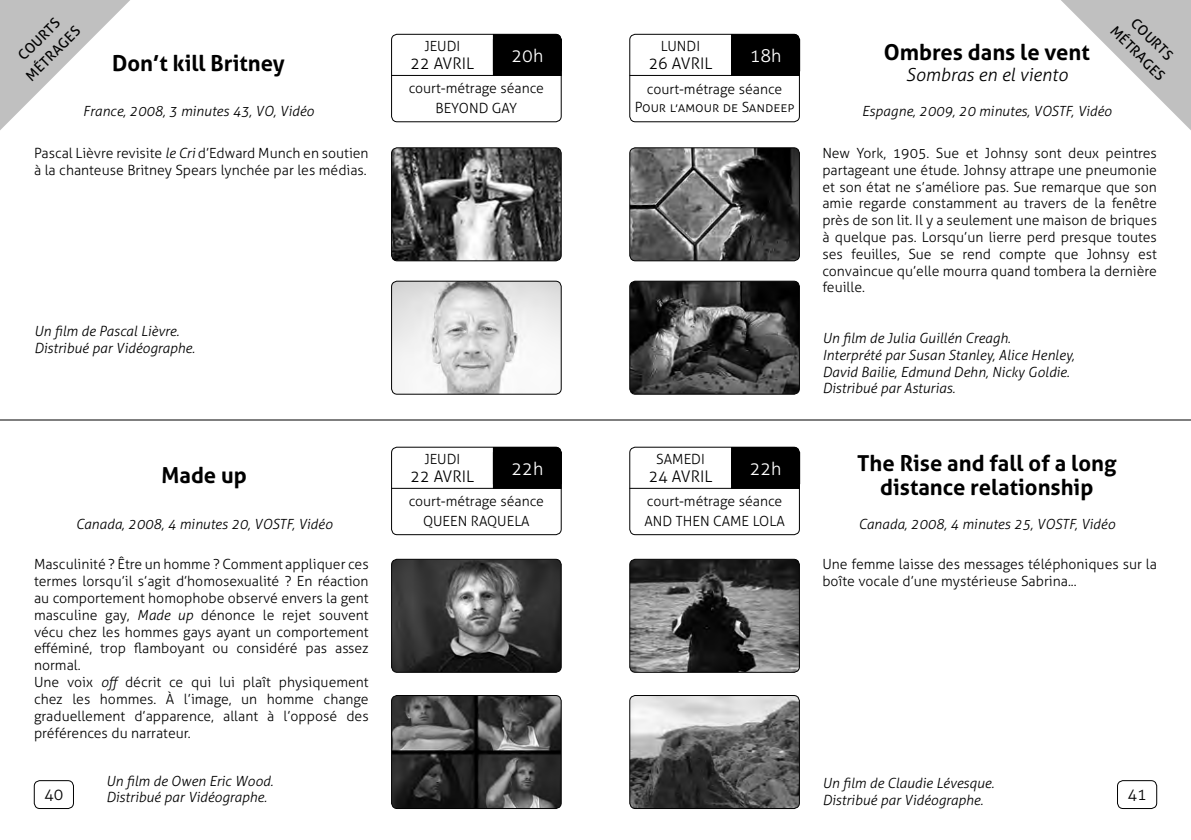
<style>
.page{position:relative;width:1191px;height:840px;background:#fff}
.page>*{position:absolute;margin:0;border:0;box-sizing:border-box;transform-origin:0 0}
.t1{font:700 22px/24px "Aller";color:#000;text-align:center}
.t2{font:italic 300 18px "Aller";color:#000}
.t3{font:300 18px "Aller";color:#fff}
.t4{font:300 16px "Aller";color:#000}
.t5{font:300 14px/16.8px "Aller";color:#000}
.t6{font:italic 300 14px/16.8px "Aller";color:#000}
.t7{font:14px/20px "Aller";color:#000;text-align:center}
.s1{font-style:italic}
</style>
<div class="page">
<svg style="left:0;top:0;width:130px;height:130px"></svg>
<img style="left:630px;top:696px;width:169px;height:112px">
<div style="left:629px;top:694px;width:170px;height:114px;border:1px solid #000;border-radius:6px"></div>
<img style="left:630px;top:559px;width:169px;height:113px">
<div style="left:629px;top:558px;width:170px;height:114px;border:1px solid #000;border-radius:6px"></div>
<svg style="left:1061px;top:0;width:130px;height:130px"></svg>
<div style="left:629px;top:34px;width:170px;height:88px;border:1px solid #000;border-radius:6px"></div>
<hr style="left:629px;top:75px;width:170px;height:1px;background:#000">
<div style="left:731px;top:34px;width:69px;height:42px;background:#000"></div>
<div style="left:731px;top:40px;width:68px;height:31px;border:1px solid #000"></div>
<div style="left:629px;top:446px;width:170px;height:88px;border:1px solid #000;border-radius:6px"></div>
<hr style="left:629px;top:487px;width:170px;height:1px;background:#000">
<div style="left:731px;top:446px;width:69px;height:42px;background:#000"></div>
<div style="left:731px;top:452px;width:68px;height:31px;border:1px solid #000"></div>
<div style="left:34px;top:780px;width:40px;height:28px;border:1px solid #000;border-radius:6px"></div>
<div style="left:1117px;top:780px;width:40px;height:28px;border:1px solid #000;border-radius:6px"></div>
<hr style="left:0;top:419px;width:1191px;height:1px;background:#000">
<img style="left:391px;top:281px;width:170px;height:113px">
<div style="left:391px;top:281px;width:170px;height:113px;border:1px solid #000;border-radius:6px"></div>
<img style="left:392px;top:148px;width:169px;height:113px">
<div style="left:391px;top:147px;width:170px;height:114px;border:1px solid #000;border-radius:6px"></div>
<div style="left:391px;top:34px;width:170px;height:88px;border:1px solid #000;border-radius:6px"></div>
<hr style="left:391px;top:75px;width:170px;height:1px;background:#000">
<div style="left:493px;top:34px;width:69px;height:42px;background:#000"></div>
<div style="left:493px;top:40px;width:68px;height:31px;border:1px solid #000"></div>
<img style="left:391px;top:696px;width:170px;height:112px">
<div style="left:391px;top:694px;width:170px;height:114px;border:1px solid #000;border-radius:6px"></div>
<img style="left:391px;top:560px;width:170px;height:112px">
<div style="left:391px;top:558px;width:170px;height:114px;border:1px solid #000;border-radius:6px"></div>
<div style="left:391px;top:446px;width:170px;height:88px;border:1px solid #000;border-radius:6px"></div>
<hr style="left:391px;top:487px;width:170px;height:1px;background:#000">
<div style="left:493px;top:446px;width:69px;height:42px;background:#000"></div>
<div style="left:493px;top:452px;width:68px;height:31px;border:1px solid #000"></div>
<img style="left:630px;top:281px;width:169px;height:113px">
<div style="left:629px;top:281px;width:170px;height:113px;border:1px solid #000;border-radius:6px"></div>
<img style="left:630px;top:148px;width:169px;height:113px">
<div style="left:629px;top:147px;width:170px;height:114px;border:1px solid #000;border-radius:6px"></div>
<p class="t7" style="left:7px;top:57px;width:72px;rotate:-45deg">COURTS<br>MÉTRAGES</p>
<h1 class="t1" style="left:112px;top:51px;width:174px">Don’t kill Britney</h1>
<p class="t6" style="left:83px;top:102px;width:232px">France, 2008, 3 minutes 43, VO, Vidéo</p>
<p class="t5" style="left:424px;top:38px;width:37px">JEUDI</p>
<p class="t4" style="left:410px;top:54px;width:65px">22 AVRIL</p>
<p class="t3" style="left:511px;top:45px;width:33px">20h</p>
<p class="t5" style="left:409px;top:78px;width:137px;line-height:20px;text-align:center">court-métrage séance<br>BEYOND GAY</p>
<p class="t5" style="left:661px;top:38px;width:41px">LUNDI</p>
<p class="t4" style="left:648px;top:54px;width:65px">26 AVRIL</p>
<p class="t3" style="left:749px;top:45px;width:33px">18h</p>
<p class="t5" style="left:634px;top:80px;width:161px;line-height:18px;text-align:center">court-métrage séance<br>Pour l’amour de Sandeep</p>
<h1 class="t1" style="left:883px;top:40px;width:207px">Ombres dans le vent</h1>
<p class="t2" style="left:906px;top:64px;width:163px">Sombras en el viento</p>
<p class="t7" style="left:1134px;top:7px;width:72px;rotate:45deg">COURTS<br>MÉTRAGES</p>
<p class="t6" style="left:862px;top:102px;width:251px">Espagne, 2009, 20 minutes, VOSTF, Vidéo</p>
<p class="t5" style="left:34px;top:144px;width:336px">Pascal Lièvre revisite <span class="s1">le Cri</span> d’Edward Munch en soutien à la chanteuse Britney Spears lynchée par les médias.</p>
<p class="t6" style="left:34px;top:322px;width:162px">Un film de Pascal Lièvre.<br>Distribué par Vidéographe.</p>
<p class="t5" style="left:822px;top:144px;width:336px;text-align:justify">New York, 1905. Sue et Johnsy sont deux peintres partageant une étude. Johnsy attrape une pneumonie et son état ne s’améliore pas. Sue remarque que son amie regarde constamment au travers de la fenêtre près de son lit. Il y a seulement une maison de briques à quelque pas. Lorsqu’un lierre perd presque toutes ses feuilles, Sue se rend compte que Johnsy est convaincue qu’elle mourra quand tombera la dernière feuille.</p>
<p class="t6" style="left:822px;top:329px;width:254px">Un film de Julia Guillén Creagh.<br>Interprété par Susan Stanley, Alice Henley, David Bailie, Edmund Dehn, Nicky Goldie.<br>Distribué par Asturias.</p>
<h1 class="t1" style="left:162px;top:463px;width:87px">Made up</h1>
<p class="t6" style="left:76px;top:515px;width:258px">Canada, 2008, 4 minutes 20, VOSTF, Vidéo</p>
<p class="t5" style="left:424px;top:450px;width:37px">JEUDI</p>
<p class="t4" style="left:410px;top:466px;width:65px">22 AVRIL</p>
<p class="t3" style="left:511px;top:457px;width:33px">22h</p>
<p class="t5" style="left:409px;top:491px;width:137px;line-height:20px;text-align:center">court-métrage séance<br>QUEEN RAQUELA</p>
<p class="t5" style="left:656px;top:450px;width:50px">SAMEDI</p>
<p class="t4" style="left:648px;top:466px;width:65px">24 AVRIL</p>
<p class="t3" style="left:749px;top:457px;width:33px">22h</p>
<p class="t5" style="left:644px;top:491px;width:142px;line-height:20px">court-métrage séance<br>AND THEN CAME LOLA</p>
<h1 class="t1" style="left:857px;top:451px;width:261px">The Rise and fall of a long distance relationship</h1>
<p class="t6" style="left:858px;top:515px;width:258px">Canada, 2008, 4 minutes 25, VOSTF, Vidéo</p>
<p class="t5" style="left:34px;top:555px;width:336px">Masculinité ? Être un homme ? Comment appliquer ces termes lorsqu’il s’agit d’homosexualité ? En réaction au comportement homophobe observé envers la gent masculine gay, <span class="s1">Made up</span> dénonce le rejet souvent vécu chez les hommes gays ayant un comportement efféminé, trop flamboyant ou considéré pas assez normal.<br>Une voix <span class="s1">off</span> décrit ce qui lui plaît physiquement chez les hommes. À l’image, un homme change graduellement d’apparence, allant à l’opposé des préférences du narrateur.</p>
<p class="t6" style="left:106px;top:771px;width:168px">Un film de Owen Eric Wood.<br>Distribué par Vidéographe.</p>
<p class="t5" style="left:822px;top:555px;width:336px">Une femme laisse des messages téléphoniques sur la boîte vocale d’une mystérieuse Sabrina...</p>
<p class="t6" style="left:822px;top:774px;width:173px">Un film de Claudie Lévesque.<br>Distribué par Vidéographe.</p>
<p class="t4" style="left:44px;top:784px;width:21px">40</p>
<p class="t4" style="left:1127px;top:784px;width:21px">41</p>
</div>
